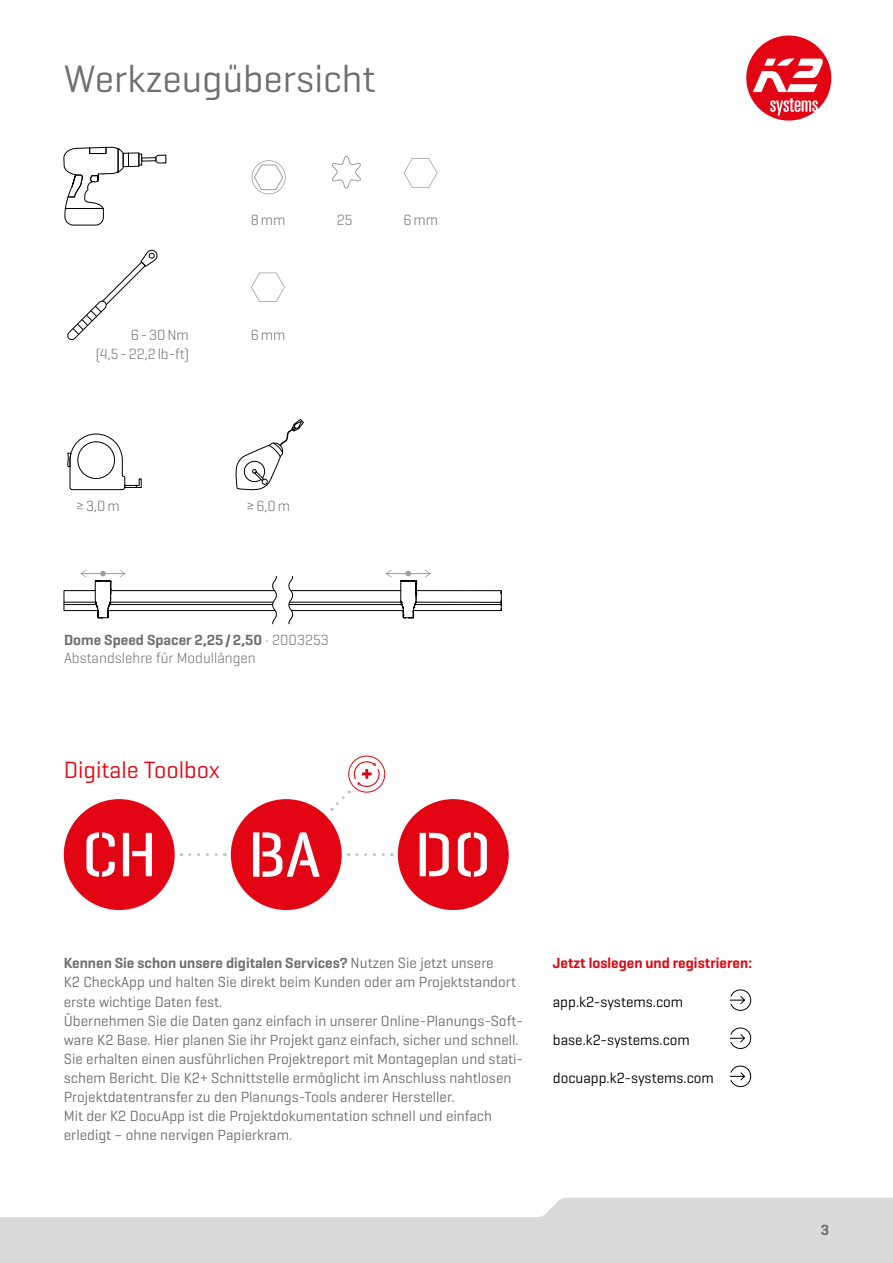
<style>
.page{position:relative;width:893px;height:1263px;background:#fff}
.page>*{position:absolute;margin:0;border:0;box-sizing:border-box;transform-origin:0 0}
.t1{font:39px "K2 Geogrotesque";color:#706f6f}
.t2{font:24px "K2 Geogrotesque";color:#e30613}
.t3{font:15px/19px "K2 Geogrotesque";color:#706f6f}
.t4{font:300 15px/19px "K2 Geogrotesque";color:#706f6f;text-align:right}
.t5{font:15px "K2 Geogrotesque";color:#000}
.t6{font:600 15px "K2 Geogrotesque";color:#e30613}
.t7{font:600 15px "K2 Geogrotesque";color:#706f6f}
.s1{font-weight:600}
</style>
<div class="page">
<svg style="left:0;top:1198px;width:893px;height:65px;fill:#dadada"></svg>
<svg style="left:746px;top:36px;width:85px;height:85px"></svg>
<div style="left:128px;top:153px;width:11px;height:14px;border:1px solid #000"></div>
<div style="left:123px;top:153px;width:6px;height:14px;border:1px solid #000"></div>
<svg style="left:138px;top:153px;width:4px;height:13px"></svg>
<svg style="left:63px;top:146px;width:61px;height:80px"></svg>
<svg style="left:155px;top:154px;width:12px;height:10px"></svg>
<svg style="left:67px;top:249px;width:91px;height:91px"></svg>
<svg style="left:235px;top:418px;width:69px;height:73px"></svg>
<svg style="left:67px;top:433px;width:75px;height:57px"></svg>
<svg style="left:252px;top:160px;width:34px;height:34px"></svg>
<svg style="left:251px;top:272px;width:34px;height:30px"></svg>
<svg style="left:332px;top:155px;width:29px;height:34px"></svg>
<svg style="left:404px;top:158px;width:34px;height:30px"></svg>
<hr style="left:108px;top:610px;width:168px;height:1px;background:#000">
<hr style="left:109px;top:604px;width:167px;height:1px;background:#000">
<hr style="left:110px;top:602px;width:166px;height:1px;background:#000">
<hr style="left:111px;top:590px;width:165px;height:1px;background:#000">
<hr style="left:289px;top:610px;width:114px;height:1px;background:#000">
<hr style="left:289px;top:604px;width:113px;height:1px;background:#000">
<hr style="left:289px;top:602px;width:112px;height:1px;background:#000">
<hr style="left:289px;top:590px;width:112px;height:1px;background:#000">
<svg style="left:272px;top:576px;width:5px;height:48px"></svg>
<svg style="left:289px;top:576px;width:4px;height:48px"></svg>
<svg style="left:63px;top:570px;width:88px;height:49px"></svg>
<hr style="left:387px;top:573px;width:43px;height:1px;background:#9d9d9c">
<svg style="left:386px;top:570px;width:6px;height:7px"></svg>
<svg style="left:400px;top:570px;width:102px;height:49px"></svg>
<svg style="left:64px;top:799px;width:111px;height:111px"></svg>
<svg style="left:398px;top:799px;width:111px;height:111px"></svg>
<svg style="left:190px;top:853px;width:35px;height:3px"></svg>
<div style="left:348px;top:756px;width:37px;height:36px;border:1px solid #e30413;border-radius:50%"></div>
<svg style="left:231px;top:761px;width:161px;height:149px"></svg>
<svg style="left:729px;top:989px;width:23px;height:22px"></svg>
<svg style="left:729px;top:1027px;width:23px;height:22px"></svg>
<svg style="left:729px;top:1065px;width:23px;height:23px"></svg>
<h1 class="t1" style="left:64px;top:54px;width:313px">Werkzeugübersicht</h1>
<p class="t4" style="left:96px;top:325px;width:95px">6-30Nm (4,5-22,2lb-ft)</p>
<p class="t4" style="left:251px;top:210px;width:36px">8mm</p>
<p class="t4" style="left:251px;top:325px;width:36px">6mm</p>
<p class="t4" style="left:337px;top:210px;width:17px">25</p>
<p class="t4" style="left:404px;top:210px;width:36px">6mm</p>
<p class="t4" style="left:76px;top:496px;width:45px">≥3,0m</p>
<p class="t4" style="left:246px;top:496px;width:45px">≥6,0m</p>
<p class="t4" style="left:64px;top:630px;width:266px;line-height:18px;text-align:left"><span class="s1">Dome Speed Spacer 2,25/2,50</span> · 2003253<br>Abstandslehre für Modullängen</p>
<h2 class="t2" style="left:64px;top:755px;width:158px">Digitale Toolbox</h2>
<p class="t3" style="left:64px;top:953px;width:461px"><span class="s1">Kennen Sie schon unsere digitalen Services?</span> Nutzen Sie jetzt unsere<br>K2 CheckApp und halten Sie direkt beim Kunden oder am Projektstandort erste wichtige Daten fest.<br>Übernehmen Sie die Daten ganz einfach in unserer Online-Planungs-Soft&shy;ware K2 Base. Hier planen Sie ihr Projekt ganz einfach, sicher und schnell.<br>Sie erhalten einen ausführlichen Projektreport mit Montageplan und stati&shy;schem Bericht. Die K2+ Schnittstelle ermöglicht im Anschluss nahtlosen Projektdatentransfer zu den Planungs-Tools anderer Hersteller.<br>Mit der K2 DocuApp ist die Projektdokumentation schnell und einfach erledigt – ohne nervigen Papierkram.</p>
<p class="t6" style="left:553px;top:954px;width:201px">Jetzt loslegen und registrieren:</p>
<p class="t5" style="left:553px;top:992px;width:132px">app.k2-systems.com</p>
<p class="t5" style="left:553px;top:1030px;width:139px">base.k2-systems.com</p>
<p class="t5" style="left:553px;top:1068px;width:163px">docuapp.k2-systems.com</p>
<p class="t7" style="left:821px;top:1221px;width:10px">3</p>
</div>
